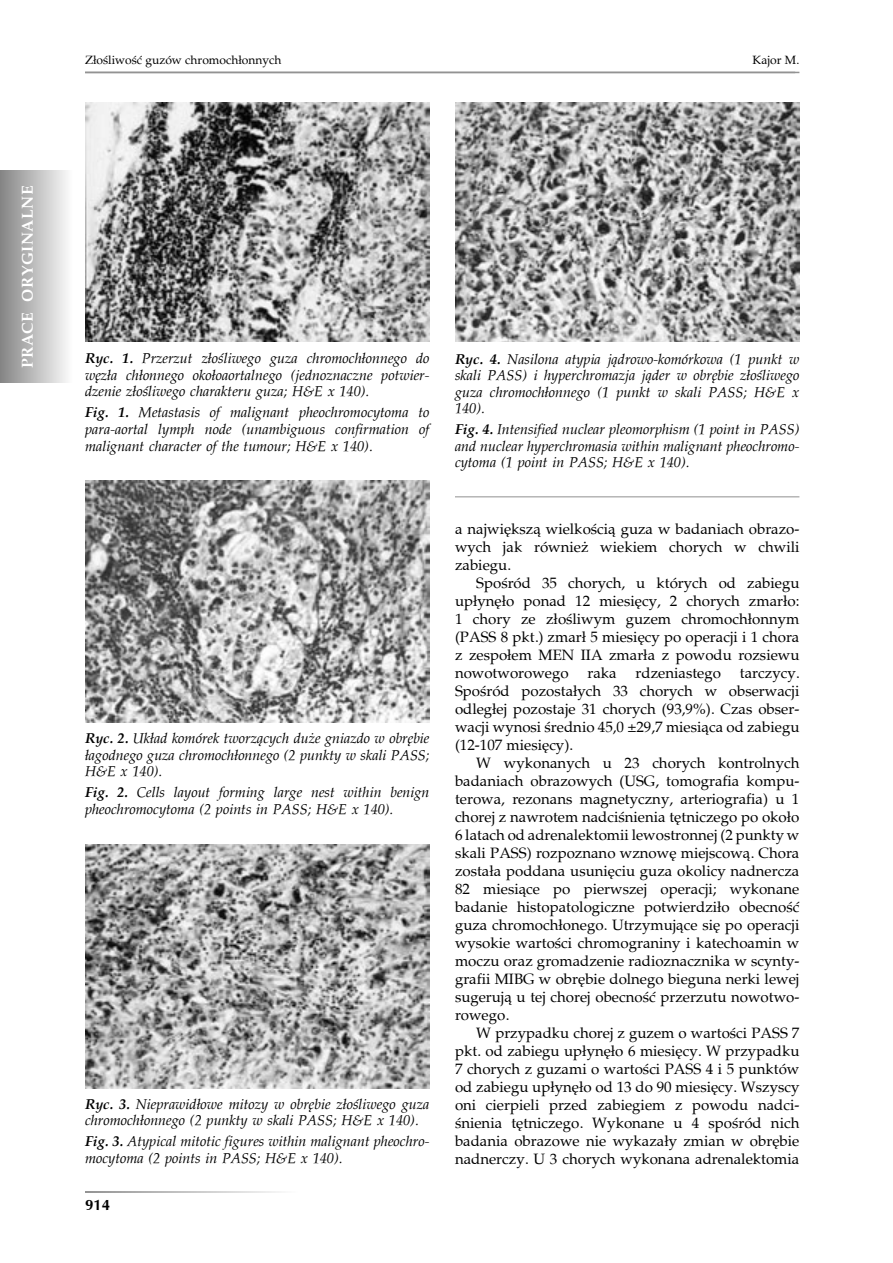
<style>
.page{position:relative;width:893px;height:1263px;background:#fff}
.page>*{position:absolute;margin:0;border:0;box-sizing:border-box;transform-origin:0 0}
.t1{font:700 15.75px "Palm Springs";letter-spacing:.03em;color:#fff}
.Tekst___wciecie{font:15px/18px "Palm Springs";color:#000;text-align:justify}
.t2{font:700 15px "Ottawa";color:#000}
.Tekst{font:italic 14.25px/16.5px "Palm Springs";color:#000;text-align:justify}
.Streszczenie_-_tekst{font:12px "Palm Springs";color:#000}
.s1{font-weight:700}
</style>
<div class="page">
<div style="left:0;top:170px;width:72px;height:213px;background:linear-gradient(to right,#848484,#fbfbfb)"></div>
<hr style="left:85px;top:72px;width:714px;height:1px;background:#939393">
<img style="left:85px;top:102px;width:344px;height:239px">
<img style="left:85px;top:480px;width:344px;height:242px">
<img style="left:85px;top:844px;width:344px;height:244px">
<img style="left:455px;top:102px;width:344px;height:240px">
<hr style="left:455px;top:496px;width:344px;height:1px;background:#919191">
<p class="t1" style="left:18px;top:368px;width:184px;rotate:-90deg">PRACE ORYGINALNE</p>
<p class="Streszczenie_-_tekst" style="left:85px;top:52px;width:198px">Złośliwość guzów chromochłonnych</p>
<p class="Streszczenie_-_tekst" style="left:753px;top:52px;width:48px">Kajor M.</p>
<p class="Tekst" style="left:85px;top:351px;width:346px"><span class="s1">Ryc. 1.</span> Przerzut złośliwego guza chromochłonnego do węzła chłonnego okołoaortalnego (jednoznaczne potwier&shy;dzenie złośliwego charakteru guza; H&amp;E x 140).</p>
<p class="Tekst" style="left:85px;top:404px;width:346px"><span class="s1">Fig. 1.</span> Metastasis of malignant pheochromocytoma to para-aortal lymph node (unambiguous confirmation of malignant character of the tumour; H&amp;E x 140).</p>
<p class="Tekst" style="left:85px;top:730px;width:346px"><span class="s1">Ryc. 2.</span> Układ komórek tworzących duże gniazdo w obrębie łagodnego guza chromochłonnego (2 punkty w skali PASS; H&amp;E x 140).</p>
<p class="Tekst" style="left:85px;top:784px;width:346px"><span class="s1">Fig. 2.</span> Cells layout forming large nest within benign pheochromocytoma (2 points in PASS; H&amp;E x 140).</p>
<p class="Tekst" style="left:85px;top:1096px;width:346px"><span class="s1">Ryc. 3.</span> Nieprawidłowe mitozy w obrębie złośliwego guza chromochłonnego (2 punkty w skali PASS; H&amp;E x 140).</p>
<p class="Tekst" style="left:85px;top:1133px;width:346px"><span class="s1">Fig. 3.</span> Atypical mitotic figures within malignant pheochro&shy;mocytoma (2 points in PASS; H&amp;E x 140).</p>
<p class="t2" style="left:85px;top:1196px;width:27px">914</p>
<p class="Tekst" style="left:455px;top:351px;width:346px"><span class="s1">Ryc. 4.</span> Nasilona atypia jądrowo-komórkowa (1 punkt w skali PASS) i hyperchromazja jąder w obrębie złośliwego guza chromochłonnego (1 punkt w skali PASS; H&amp;E x 140).</p>
<p class="Tekst" style="left:455px;top:421px;width:346px"><span class="s1">Fig. 4.</span> Intensified nuclear pleomorphism (1 point in PASS) and nuclear hyperchromasia within malignant pheochromo&shy;cytoma (1 point in PASS; H&amp;E x 140).</p>
<p class="Tekst___wciecie" style="left:455px;top:520px;width:346px">a największą wielkością guza w badaniach obrazo&shy;wych jak również wiekiem chorych w chwili zabiegu.</p>
<p class="Tekst___wciecie" style="left:455px;top:574px;width:346px;text-indent:21px">Spośród 35 chorych, u których od zabiegu upłynęło ponad 12 miesięcy, 2 chorych zmarło:<br>1 chory ze złośliwym guzem chromochłonnym (PASS 8 pkt.) zmarł 5 miesięcy po operacji i 1 chora z zespołem MEN IIA zmarła z powodu rozsiewu nowotworowego</p>
<p class="Tekst___wciecie" style="left:587px;top:664px;width:31px">raka</p>
<p class="Tekst___wciecie" style="left:636px;top:664px;width:87px">rdzeniastego</p>
<p class="Tekst___wciecie" style="left:455px;top:664px;width:346px;text-indent:285px">tarczycy.<br>Spośród pozostałych 33 chorych w obserwacji odległej pozostaje 31 chorych (93,9%). Czas obser&shy;wacji wynosi średnio 45,0 ±29,7 miesiąca od zabiegu (12-107 miesięcy).</p>
<p class="Tekst___wciecie" style="left:455px;top:754px;width:346px;text-indent:21px">W wykonanych u 23 chorych kontrolnych badaniach obrazowych (USG, tomografia kompu&shy;terowa, rezonans magnetyczny, arteriografia) u 1 chorej z nawrotem nadciśnienia tętniczego po około 6 latach od adrenalektomii lewostronnej (2 punkty w skali PASS) rozpoznano wznowę miejscową. Chora została poddana usunięciu guza okolicy nadnercza 82 miesiące po pierwszej operacji; wykonane badanie histopatologiczne potwierdziło obecność guza chromochłonego. Utrzymujące się po operacji wysokie wartości chromograniny i katechoamin w moczu oraz gromadzenie radioznacznika w scynty&shy;grafii MIBG w obrębie dolnego bieguna nerki lewej sugerują u tej chorej obecność przerzutu nowotwo&shy;rowego.</p>
<p class="Tekst___wciecie" style="left:455px;top:1024px;width:346px;text-indent:21px">W przypadku chorej z guzem o wartości PASS 7 pkt. od zabiegu upłynęło 6 miesięcy. W przypadku 7 chorych z guzami o wartości PASS 4 i 5 punktów od zabiegu upłynęło od 13 do 90 miesięcy. Wszyscy oni cierpieli przed zabiegiem z powodu nadci&shy;śnienia tętniczego. Wykonane u 4 spośród nich badania obrazowe nie wykazały zmian w obrębie nadnerczy. U 3 chorych wykonana adrenalektomia</p>
</div>
